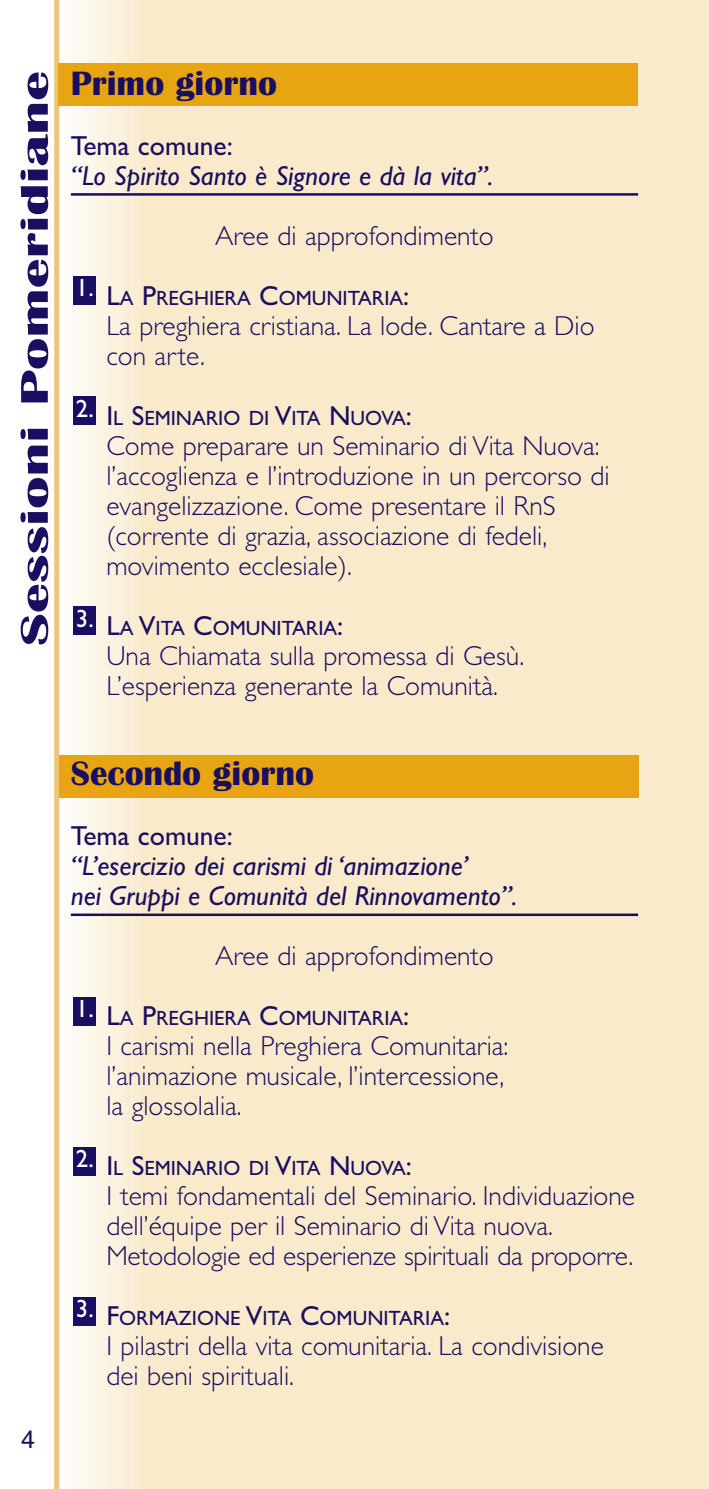
<style>
.page{position:relative;width:709px;height:1489px;background:#fff}
.page>*{position:absolute;margin:0;border:0;box-sizing:border-box;transform-origin:0 0}
.t1{font:700 40px "Britannic";color:#1a0e60;scale:1.5 1}
.t2{font:700 35px "Britannic";color:#1a0e60}
.t3{font:300 27.5px/30px "Gill Sans";color:#1a0e60}
.t4{font:italic 27.5px/30px "Gill Sans";color:#1a0e60}
.t5{font:27.5px "Gill Sans";color:#1a0e60}
.t6{font:25px "Gill Sans";color:#fff}
.t7{font:25px "Helvetica";color:#1a0e60}
.t8{font:20.5px "Gill Sans";color:#1a0e60}
.s1{font-size:27.5px}
</style>
<div class="page">
<div style="left:142px;top:0;width:567px;height:1488px;background:#f9eacb"></div>
<div style="left:59px;top:0;width:7px;height:1488px;background:#fbf1df"></div>
<div style="left:60px;top:0;width:8px;height:1488px;background:#fefdfb"></div>
<div style="left:66px;top:0;width:7px;height:1488px;background:#fdfbf7"></div>
<div style="left:72px;top:0;width:8px;height:1488px;background:#fdfaf3"></div>
<div style="left:79px;top:0;width:8px;height:1488px;background:#fdf8ef"></div>
<div style="left:85px;top:0;width:7px;height:1488px;background:#fdf7eb"></div>
<div style="left:92px;top:0;width:7px;height:1488px;background:#fcf5e8"></div>
<div style="left:98px;top:0;width:8px;height:1488px;background:#fcf6eb"></div>
<div style="left:100px;top:0;width:7px;height:1488px;background:#fcf3e2"></div>
<div style="left:107px;top:0;width:7px;height:1488px;background:#fbf1de"></div>
<div style="left:114px;top:0;width:7px;height:1488px;background:#fbf0da"></div>
<div style="left:117px;top:0;width:8px;height:1488px;background:#fbf1df"></div>
<div style="left:121px;top:0;width:7px;height:1488px;background:#fbeed6"></div>
<div style="left:128px;top:0;width:7px;height:1488px;background:#faecd2"></div>
<div style="left:133px;top:0;width:7px;height:1488px;background:#faebcf"></div>
<hr style="left:140px;top:0;width:4px;height:1488px;background:#f9eacc">
<div style="left:54px;top:0;width:5px;height:1488px;background:#f1c575"></div>
<div style="left:59px;top:63px;width:579px;height:43px;background:#e7a512"></div>
<div style="left:59px;top:755px;width:579px;height:43px;background:#e7a512"></div>
<hr style="left:71px;top:193px;width:567px;height:3px;background:#1a0e60">
<hr style="left:71px;top:913px;width:567px;height:3px;background:#1a0e60">
<div style="left:73px;top:1296px;width:23px;height:29px;background:#1a0e60"></div>
<div style="left:73px;top:1146px;width:23px;height:29px;background:#1a0e60"></div>
<div style="left:73px;top:996px;width:23px;height:29px;background:#1a0e60"></div>
<div style="left:73px;top:606px;width:23px;height:29px;background:#1a0e60"></div>
<div style="left:73px;top:396px;width:23px;height:29px;background:#1a0e60"></div>
<div style="left:73px;top:276px;width:23px;height:29px;background:#1a0e60"></div>
<h1 class="t1" style="left:11px;top:646px;width:385px;rotate:-90deg">Sessioni Pomeridiane</h1>
<p class="t2" style="left:71px;top:62px;width:208px">Primo giorno</p>
<p class="t5" style="left:71px;top:129px;width:163px">Tema comune:</p>
<p class="t4" style="left:71px;top:160px;width:424px">“Lo Spirito Santo è Signore e dà la vita”.</p>
<p class="t3" style="left:215px;top:220px;width:280px">Aree di approfondimento</p>
<p class="t8" style="left:106px;top:285px;width:304px"><span class="s1">L</span>A <span class="s1">P</span>REGHIERA <span class="s1">C</span>OMUNITARIA<span class="s1">:</span></p>
<p class="t3" style="left:106px;top:310px;width:490px">La preghiera cristiana. La lode. Cantare a Dio con arte.</p>
<p class="t6" style="left:76px;top:273px;width:19px">1.</p>
<p class="t6" style="left:76px;top:393px;width:19px">2.</p>
<p class="t6" style="left:76px;top:603px;width:19px">3.</p>
<p class="t8" style="left:106px;top:405px;width:307px"><span class="s1">I</span>L <span class="s1">S</span>EMINARIO DI <span class="s1">V</span>ITA <span class="s1">N</span>UOVA<span class="s1">:</span></p>
<p class="t3" style="left:106px;top:430px;width:505px">Come preparare un Seminario di Vita Nuova: l’accoglienza e l’introduzione in un percorso di evangelizzazione. Come presentare il RnS (corrente di grazia, associazione di fedeli, movimento ecclesiale).</p>
<p class="t8" style="left:106px;top:615px;width:238px"><span class="s1">L</span>A <span class="s1">V</span>ITA <span class="s1">C</span>OMUNITARIA<span class="s1">:</span></p>
<p class="t3" style="left:106px;top:640px;width:419px">Una Chiamata sulla promessa di Gesù.<br>L’esperienza generante la Comunità.</p>
<p class="t7" style="left:21px;top:1424px;width:15px">4</p>
<p class="t2" style="left:71px;top:752px;width:245px">Secondo giorno</p>
<p class="t5" style="left:71px;top:819px;width:163px">Tema comune:</p>
<p class="t4" style="left:71px;top:850px;width:448px">“L’esercizio dei carismi di ‘animazione’<br>nei Gruppi e Comunità del Rinnovamento”.</p>
<p class="t3" style="left:215px;top:940px;width:280px">Aree di approfondimento</p>
<p class="t8" style="left:106px;top:1005px;width:304px"><span class="s1">L</span>A <span class="s1">P</span>REGHIERA <span class="s1">C</span>OMUNITARIA<span class="s1">:</span></p>
<p class="t3" style="left:106px;top:1030px;width:403px">I carismi nella Preghiera Comunitaria: l’animazione musicale, l’intercessione, la glossolalia.</p>
<p class="t8" style="left:106px;top:1155px;width:307px"><span class="s1">I</span>L <span class="s1">S</span>EMINARIO DI <span class="s1">V</span>ITA <span class="s1">N</span>UOVA<span class="s1">:</span></p>
<p class="t3" style="left:106px;top:1180px;width:530px">I temi fondamentali del Seminario. Individuazione dell’équipe per il Seminario di Vita nuova.<br>Metodologie ed esperienze spirituali da proporre.</p>
<p class="t8" style="left:106px;top:1305px;width:345px"><span class="s1">F</span>ORMAZIONE <span class="s1">V</span>ITA <span class="s1">C</span>OMUNITARIA<span class="s1">:</span></p>
<p class="t3" style="left:106px;top:1330px;width:499px">I pilastri della vita comunitaria. La condivisione dei beni spirituali.</p>
<p class="t6" style="left:76px;top:993px;width:19px">1.</p>
<p class="t6" style="left:76px;top:1143px;width:19px">2.</p>
<p class="t6" style="left:76px;top:1293px;width:19px">3.</p>
</div>
